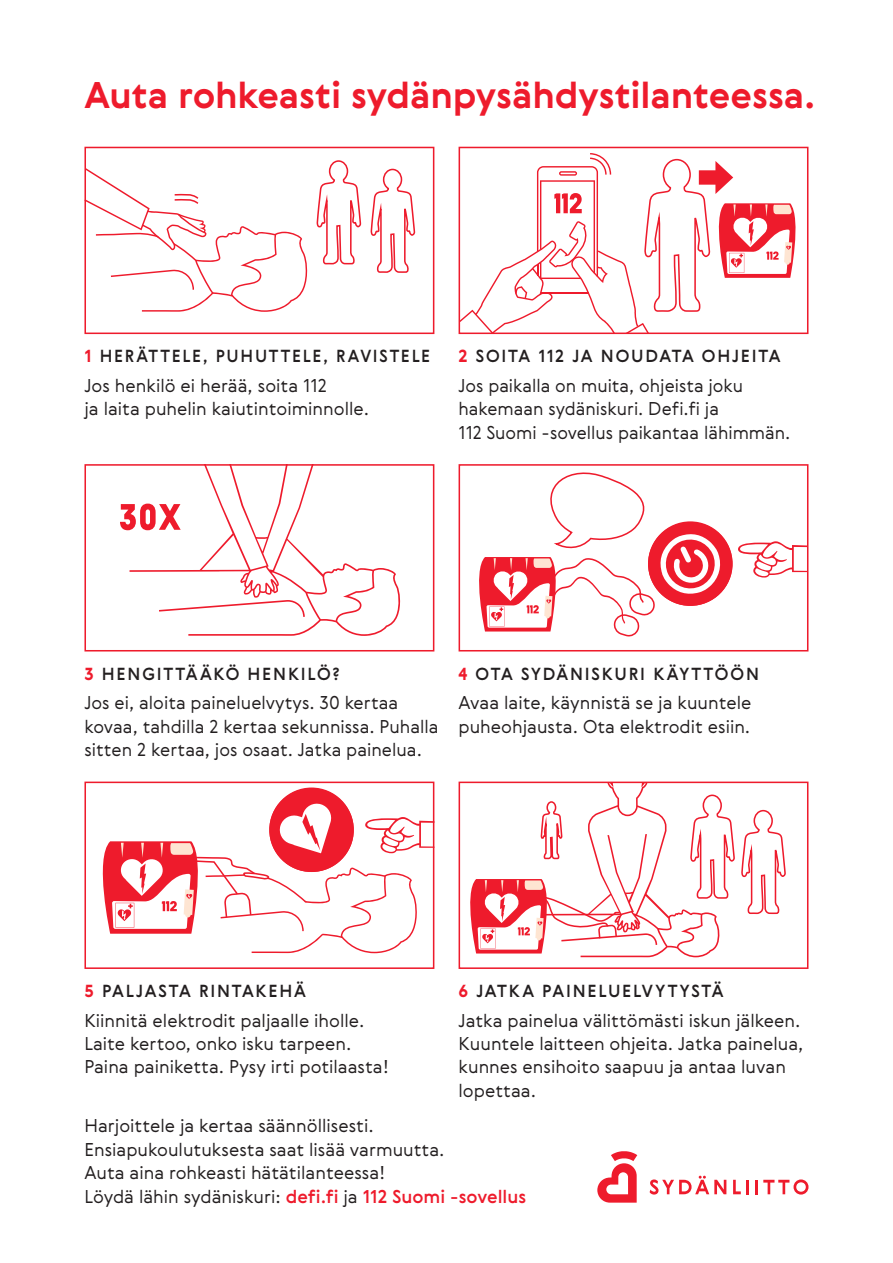
<style>
.page{position:relative;width:893px;height:1263px;background:#fff}
.page>*{position:absolute;margin:0;border:0;box-sizing:border-box;transform-origin:0 0}
.t1{font:700 36.15px "Gerbera";letter-spacing:-.01em;color:#ee1b2c}
.t2{font:300 18.15px/23.4px "Gerbera";color:#231f20}
.t3{font:500 17.1px "Gerbera";letter-spacing:.105em;color:#231f20}
.s1{font-weight:700;color:#ee1b2c}
.s2{font-weight:500;color:#ee1b2c}
</style>
<div class="page">
<svg style="left:120px;top:504px;width:10px;height:26px"></svg>
<div style="left:84px;top:464px;width:350px;height:187px;border:2px solid #ee1b2c"></div>
<svg style="left:130px;top:465px;width:272px;height:171px"></svg>
<div style="left:459px;top:781px;width:349px;height:188px;border:2px solid #ee1b2c"></div>
<svg style="left:463px;top:782px;width:324px;height:187px"></svg>
<div style="left:84px;top:147px;width:350px;height:187px;border:2px solid #ee1b2c"></div>
<svg style="left:316px;top:160px;width:46px;height:175px"></svg>
<svg style="left:370px;top:168px;width:46px;height:167px"></svg>
<svg style="left:84px;top:168px;width:224px;height:144px"></svg>
<svg style="left:459px;top:153px;width:348px;height:486px"></svg>
<div style="left:84px;top:781px;width:350px;height:188px;border:2px solid #ee1b2c"></div>
<svg style="left:102px;top:787px;width:332px;height:166px"></svg>
<svg style="left:597px;top:1151px;width:40px;height:52px"></svg>
<svg style="left:650px;top:1176px;width:76px;height:18px"></svg>
<svg style="left:733px;top:1180px;width:8px;height:14px"></svg>
<hr style="left:746px;top:1180px;width:3px;height:14px;background:#ee1b2c">
<hr style="left:755px;top:1180px;width:3px;height:14px;background:#ee1b2c">
<svg style="left:763px;top:1179px;width:45px;height:15px"></svg>
<h1 class="t1" style="left:84px;top:71px;width:732px">Auta rohkeasti sydänpysähdystilanteessa.</h1>
<p class="t3" style="left:84px;top:344px;width:347px"><span class="s1">1</span> HERÄTTELE, PUHUTTELE, RAVISTELE</p>
<p class="t2" style="left:84px;top:373px;width:286px">Jos henkilö ei herää, soita 112<br>ja laita puhelin kaiutintoiminnolle.</p>
<p class="t3" style="left:459px;top:344px;width:324px"><span class="s1">2</span> SOITA 112 JA NOUDATA OHJEITA</p>
<p class="t2" style="left:459px;top:373px;width:333px">Jos paikalla on muita, ohjeista joku hakemaan sydäniskuri. Defi.fi ja<br>112 Suomi -sovellus paikantaa lähimmän.</p>
<p class="t3" style="left:84px;top:662px;width:257px"><span class="s1">3</span> HENGITTÄÄKÖ HENKILÖ?</p>
<p class="t2" style="left:84px;top:690px;width:356px">Jos ei, aloita paineluelvytys. 30 kertaa kovaa, tahdilla 2 kertaa sekunnissa. Puhalla sitten 2 kertaa, jos osaat. Jatka painelua.</p>
<p class="t3" style="left:459px;top:662px;width:302px"><span class="s1">4</span> OTA SYDÄNISKURI KÄYTTÖÖN</p>
<p class="t2" style="left:459px;top:690px;width:294px">Avaa laite, käynnistä se ja kuuntele puheohjausta. Ota elektrodit esiin.</p>
<p class="t3" style="left:84px;top:979px;width:223px"><span class="s1">5</span> PALJASTA RINTAKEHÄ</p>
<p class="t2" style="left:84px;top:1008px;width:306px">Kiinnitä elektrodit paljaalle iholle.<br>Laite kertoo, onko isku tarpeen.<br>Paina painiketta. Pysy irti potilaasta!</p>
<p class="t3" style="left:459px;top:979px;width:267px"><span class="s1">6</span> JATKA PAINELUELVYTYSTÄ</p>
<p class="t2" style="left:459px;top:1008px;width:346px">Jatka painelua välittömästi iskun jälkeen.<br>Kuuntele laitteen ohjeita. Jatka painelua, kunnes ensihoito saapuu ja antaa luvan lopettaa.</p>
<p class="t2" style="left:84px;top:1114px;width:443px">Harjoittele ja kertaa säännöllisesti.<br>Ensiapukoulutuksesta saat lisää varmuutta.<br>Auta aina rohkeasti hätätilanteessa!<br>Löydä lähin sydäniskuri: <span class="s2">defi.fi</span> ja <span class="s2">112 Suomi -sovellus</span></p>
</div>
